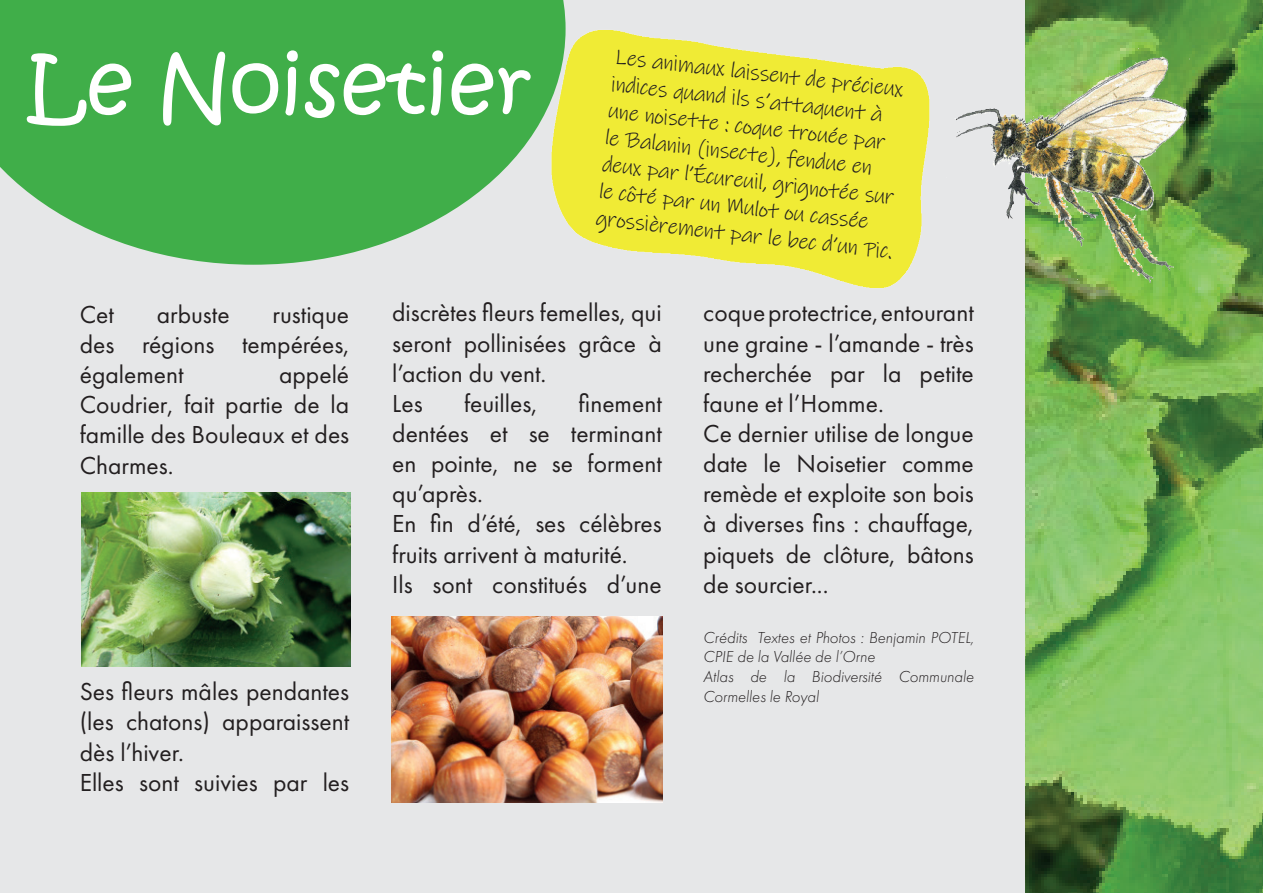
<style>
.page{position:relative;width:1263px;height:893px;background:#fff}
.page>*{position:absolute;margin:0;border:0;box-sizing:border-box;transform-origin:0 0}
.t1{font:82.5px "Kristen ITC";color:#fff}
.t2{font:25.5px/30.2px "Futura PT";color:#231f20}
.t3{font:22.5px/27px "Ink Free";color:#231f20}
.t4{font:italic 300 16.5px/19.8px "Futura PT";color:#231f20}
</style>
<div class="page">
<div style="left:0;top:0;width:1026px;height:893px;background:#e6e7e8"></div>
<svg style="left:0;top:0;width:566px;height:265px;background:#56b55e"></svg>
<img style="left:545px;top:27px;width:388px;height:274px">
<img style="left:1026px;top:0;width:237px;height:893px">
<img style="left:81px;top:492px;width:270px;height:174px">
<img style="left:392px;top:617px;width:270px;height:185px">
<img style="left:940px;top:49px;width:271px;height:237px">
<h1 class="t1" style="left:27px;top:32px;width:506px">Le Noisetier</h1>
<p class="t3" style="left:614px;top:44px;width:300px;rotate:6deg">Les animaux laissent de précieux indices quand ils s’attaquent à une noisette : coque trouée par le Balanin (insecte), fendue en deux par l’Écureuil, grignotée sur le côté par un Mulot ou cassée grossièrement par le bec d’un Pic.</p>
<p class="t2" style="left:80px;top:299px;width:36px">Cet</p>
<p class="t2" style="left:157px;top:299px;width:74px">arbuste</p>
<p class="t2" style="left:80px;top:299px;width:271px;text-align:justify;text-indent:193px">rustique des régions tempérées, également</p>
<p class="t2" style="left:80px;top:359px;width:271px;text-align:justify;text-indent:199px">appelé Coudrier, fait partie de la famille des Bouleaux et des Charmes.</p>
<p class="t2" style="left:80px;top:677px;width:271px">Ses fleurs mâles pendantes (les chatons) apparaissent dès l’hiver.<br>Elles sont suivies par les</p>
<p class="t2" style="left:392px;top:298px;width:271px">discrètes fleurs femelles, qui seront pollinisées grâce à l’action du vent.<br>Les</p>
<p class="t2" style="left:392px;top:388px;width:271px;text-indent:186px">finement dentées et se terminant en pointe, ne se forment qu’après.<br>En fin d’été, ses célèbres fruits arrivent à maturité.<br>Ils sont constitués d’une</p>
<p class="t2" style="left:464px;top:388px;width:75px">feuilles,</p>
<p class="t2" style="left:703px;top:298px;width:272px">coque protectrice, entourant une graine - l’amande - très recherchée par la petite faune et l’Homme.<br>Ce dernier utilise de longue date le Noisetier comme remède et exploite son bois à diverses fins : chauffage, piquets de clôture, bâtons de sourcier...</p>
<p class="t4" style="left:703px;top:627px;width:272px">Crédits Textes et Photos : Benjamin POTEL,<br>CPIE de la Vallée de l’Orne<br>Atlas de la Biodiversité Communale<br>Cormelles le Royal</p>
</div>
